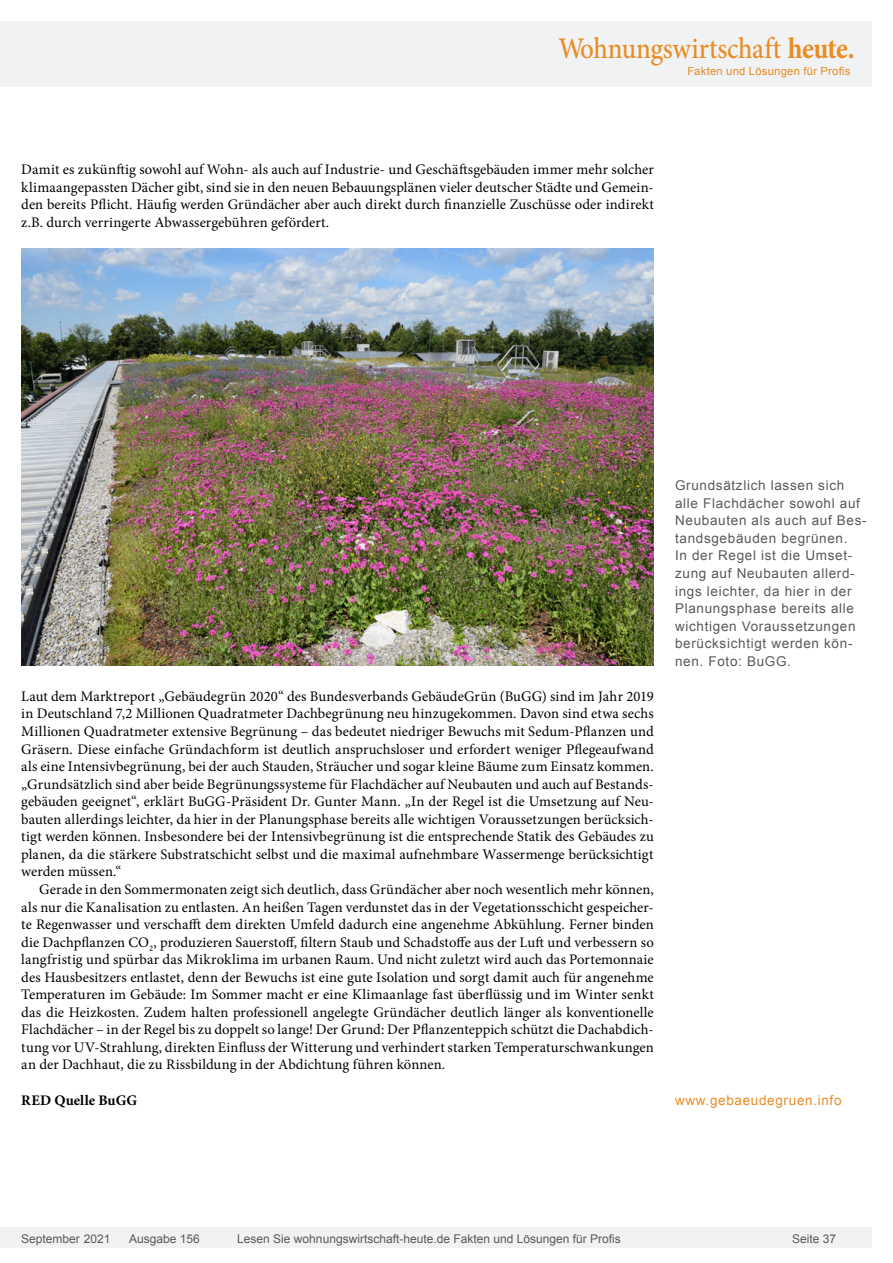
<style>
.page{position:relative;width:893px;height:1263px;background:#fff}
.page>*{position:absolute;margin:0;border:0;box-sizing:border-box;transform-origin:0 0}
.t1{font:500 30px "Minion Pro";letter-spacing:-.01em;color:#e88c24;scale:.9 1}
.Fließtext_erste_Zeil{font:14.7px/17.5px "Minion Pro";letter-spacing:.005em;color:#000;text-align:justify}
.Fliesstext{font:14.7px/17.5px "Minion Pro";letter-spacing:.005em;color:#000;text-align:justify}
.AUTOR{font:700 14.7px "Minion Pro";letter-spacing:.01em;color:#000}
.Bildunterschrift{font:13.5px/17.5px "Arial";letter-spacing:.05em;color:#595959}
.Info{font:13.5px "Arial";letter-spacing:.05em;color:#e88c24}
.t2{font:12px "Arial";color:#595959}
.t3{font:11.25px "Arial";letter-spacing:.025em;color:#e88c24}
.s1{font-weight:700}
</style>
<div class="page">
<div style="left:0;top:1227px;width:872px;height:20px;background:#f1f2f3"></div>
<div style="left:0;top:21px;width:872px;height:66px;background:#f1f2f3"></div>
<img style="left:21px;top:248px;width:633px;height:418px">
<h1 class="t1" style="left:558px;top:28px;width:331px">Wohnungswirtschaft <span class="s1">heute.</span></h1>
<p class="t3" style="left:687px;top:63px;width:165px">Fakten und Lösungen für Profis</p>
<p class="Fließtext_erste_Zeil" style="left:21px;top:161px;width:634px">Damit es zukünftig sowohl auf Wohn- als auch auf Industrie- und Geschäftsgebäuden immer mehr solcher klimaangepassten Dächer gibt, sind sie in den neuen Bebauungsplänen vieler deutscher Städte und Gemein&shy;den bereits Pflicht. Häufig werden Gründächer aber auch direkt durch finanzielle Zuschüsse oder indirekt z.B. durch verringerte Abwassergebühren gefördert.</p>
<p class="Fließtext_erste_Zeil" style="left:21px;top:687px;width:634px">Laut dem Marktreport „Gebäudegrün 2020“ des Bundesverbands GebäudeGrün (BuGG) sind im Jahr 2019 in Deutschland 7,2 Millionen Quadratmeter Dachbegrünung neu hinzugekommen. Davon sind etwa sechs Millionen Quadratmeter extensive Begrünung – das bedeutet niedriger Bewuchs mit Sedum-Pflanzen und Gräsern. Diese einfache Gründachform ist deutlich anspruchsloser und erfordert weniger Pflegeaufwand als eine Intensivbegrünung, bei der auch Stauden, Sträucher und sogar kleine Bäume zum Einsatz kommen. „Grundsätzlich sind aber beide Begrünungssysteme für Flachdächer auf Neubauten und auch auf Bestands&shy;gebäuden geeignet“, erklärt BuGG-Präsident Dr. Gunter Mann. „In der Regel ist die Umsetzung auf Neu&shy;bauten allerdings leichter, da hier in der Planungsphase bereits alle wichtigen Voraussetzungen berücksich&shy;tigt werden können. Insbesondere bei der Intensivbegrünung ist die entsprechende Statik des Gebäudes zu planen, da die stärkere Substratschicht selbst und die maximal aufnehmbare Wassermenge berücksichtigt werden müssen.“</p>
<p class="Fliesstext" style="left:21px;top:880px;width:634px;text-indent:18px">Gerade in den Sommermonaten zeigt sich deutlich, dass Gründächer aber noch wesentlich mehr können, als nur die Kanalisation zu entlasten. An heißen Tagen verdunstet das in der Vegetationsschicht gespeicher&shy;te Regenwasser und verschafft dem direkten Umfeld dadurch eine angenehme Abkühlung. Ferner binden die Dachpflanzen CO<sub>2</sub>, produzieren Sauerstoff, filtern Staub und Schadstoffe aus der Luft und verbessern so langfristig und spürbar das Mikroklima im urbanen Raum. Und nicht zuletzt wird auch das Portemonnaie des Hausbesitzers entlastet, denn der Bewuchs ist eine gute Isolation und sorgt damit auch für angenehme Temperaturen im Gebäude: Im Sommer macht er eine Klimaanlage fast überflüssig und im Winter senkt das die Heizkosten. Zudem halten professionell angelegte Gründächer deutlich länger als konventionelle Flachdächer – in der Regel bis zu doppelt so lange! Der Grund: Der Pflanzenteppich schützt die Dachabdich&shy;tung vor UV-Strahlung, direkten Einfluss der Witterung und verhindert starken Temperaturschwankungen an der Dachhaut, die zu Rissbildung in der Abdichtung führen können.</p>
<p class="AUTOR" style="left:21px;top:1089px;width:117px">RED Quelle BuGG</p>
<p class="Bildunterschrift" style="left:675px;top:477px;width:193px">Grundsätzlich lassen sich alle Flachdächer sowohl auf<br>Neubauten als auch auf Bes&shy;tandsgebäuden begrünen.<br>In der Regel ist die Umset&shy;zung auf Neubauten allerd&shy;ings leichter, da hier in der<br>Planungsphase bereits alle wichtigen Voraussetzungen berücksichtigt werden kön&shy;nen. Foto: BuGG.</p>
<p class="Info" style="left:675px;top:1091px;width:168px">www.gebaeudegruen.info</p>
<p class="t2" style="left:21px;top:1230px;width:91px">September 2021</p>
<p class="t2" style="left:129px;top:1230px;width:72px">Ausgabe 156</p>
<p class="t2" style="left:237px;top:1230px;width:385px">Lesen Sie wohnungswirtschaft-heute.de Fakten und Lösungen für Profis</p>
<p class="t2" style="left:792px;top:1231px;width:46px">Seite 37</p>
</div>
